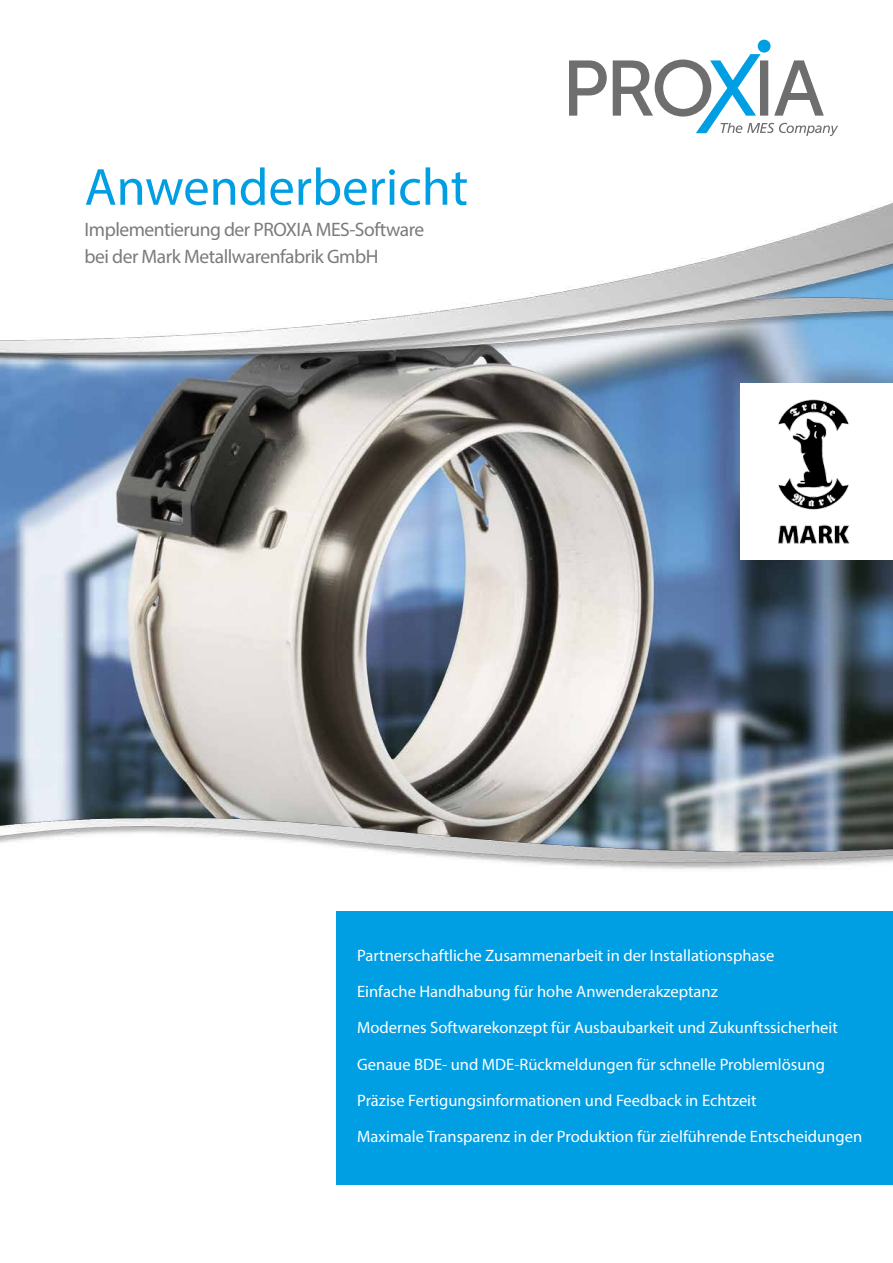
<style>
.page{position:relative;width:893px;height:1263px;background:#fff}
.page>*{position:absolute;margin:0;border:0;box-sizing:border-box;transform-origin:0 0}
.t1{font:52.65px "Myriad Pro";color:#009ee3}
.t2{font:19.5px/26.4px "Myriad Pro";letter-spacing:-.025em;color:#7a7b7a}
.t3{font:16.5px/36px "Myriad Pro";color:#fff}
</style>
<div class="page">
<img style="left:0;top:366px;width:893px;height:446px">
<div style="left:336px;top:911px;width:557px;height:274px;background:#009ee3"></div>
<svg style="left:569px;top:40px;width:269px;height:96px"></svg>
<div style="left:741px;top:384px;width:152px;height:176px;background:#fff"></div>
<img style="left:0;top:812px;width:893px;height:57px">
<img style="left:0;top:201px;width:893px;height:165px">
<img style="left:778px;top:399px;width:72px;height:145px">
<h1 class="t1" style="left:85px;top:155px;width:385px">Anwenderbericht</h1>
<p class="t2" style="left:85px;top:216px;width:341px">Implementierung der PROXIA MES-Software bei der Mark Metallwarenfabrik GmbH</p>
<p class="t3" style="left:357px;top:937px;width:506px">Partnerschaftliche Zusammenarbeit in der Installationsphase<br>Einfache Handhabung für hohe Anwenderakzeptanz<br>Modernes Softwarekonzept für Ausbaubarkeit und Zukunftssicherheit Genaue BDE- und MDE-Rückmeldungen für schnelle Problemlösung Präzise Fertigungsinformationen und Feedback in Echtzeit<br>Maximale Transparenz in der Produktion für zielführende Entscheidungen</p>
</div>
